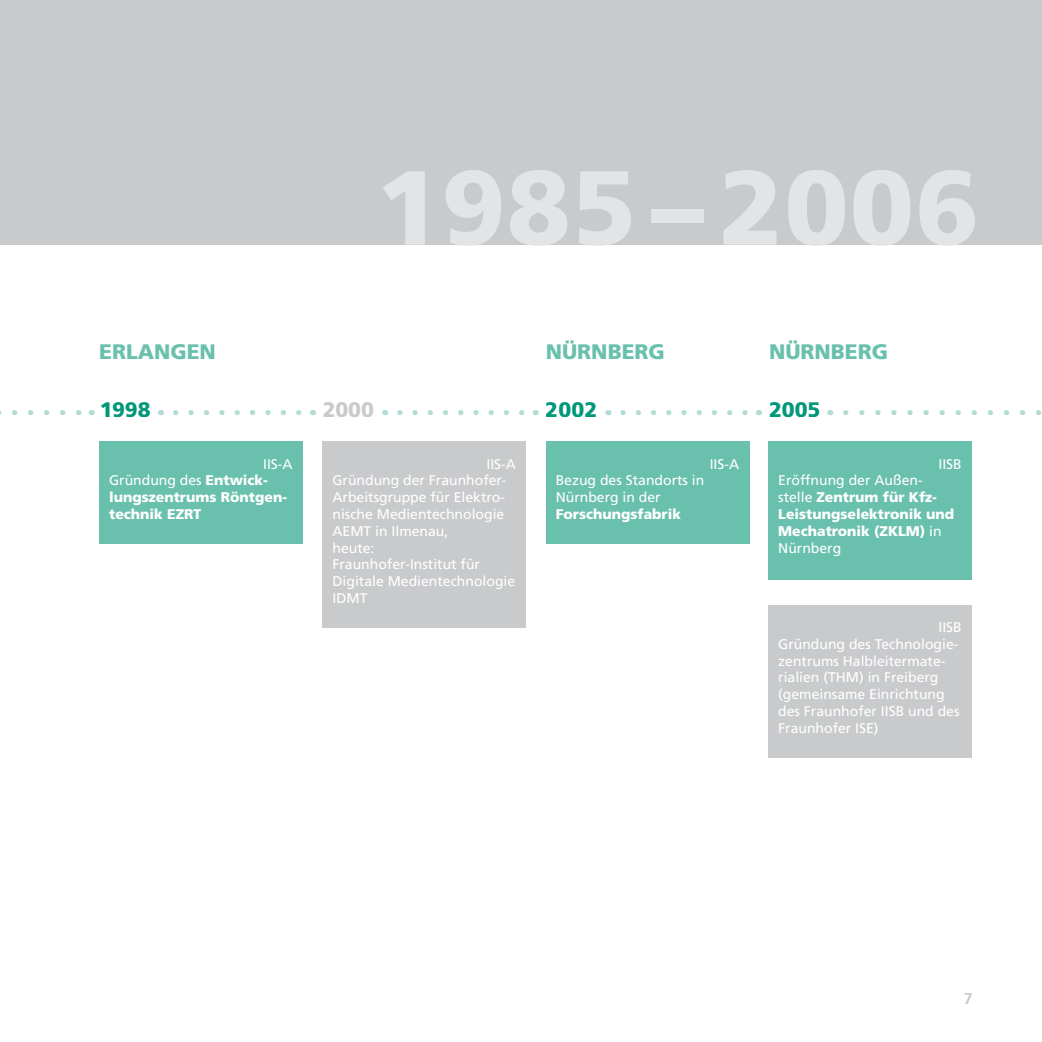
<style>
.page{position:relative;width:1042px;height:1042px;background:#fff}
.page>*{position:absolute;margin:0;border:0;box-sizing:border-box;transform-origin:0 0}
.t1{font:900 105px "Frutiger LT Com";letter-spacing:.01em;color:#e3e4e5}
.t2{font:900 21px "Frutiger LT Com";color:#69c0ac}
.t3{font:900 21px "Frutiger LT Com";color:#009879}
.t4{font:900 21px "Frutiger LT Com";color:#c8cacc}
.t5{font:700 15.75px "Frutiger LT Com";color:#c8cacc}
.t6{font:14px/16.8px "Frutiger LT Com";color:#fff}
.t7{font:900 14px/16.8px "Frutiger LT Com";color:#fff}
.s1{font-weight:400}
</style>
<div class="page">
<div style="left:0;top:0;width:1042px;height:245px;background:#c8cacc"></div>
<svg style="left:0;top:410px;width:82px;height:5px"></svg>
<svg style="left:176px;top:410px;width:126px;height:5px"></svg>
<svg style="left:400px;top:410px;width:125px;height:5px"></svg>
<svg style="left:623px;top:410px;width:125px;height:5px"></svg>
<svg style="left:845px;top:410px;width:197px;height:5px"></svg>
<div style="left:99px;top:441px;width:204px;height:103px;background:#69c0ac"></div>
<div style="left:322px;top:441px;width:204px;height:187px;background:#c8cacc"></div>
<div style="left:546px;top:441px;width:203px;height:103px;background:#69c0ac"></div>
<div style="left:768px;top:441px;width:203px;height:138px;background:#69c0ac"></div>
<div style="left:768px;top:604px;width:203px;height:153px;background:#c8cacc"></div>
<h1 class="t1" style="left:376px;top:145px;width:605px">1985–2006</h1>
<h2 class="t2" style="left:99px;top:339px;width:118px">ERLANGEN</h2>
<h2 class="t2" style="left:546px;top:339px;width:121px">NÜRNBERG</h2>
<h2 class="t2" style="left:769px;top:339px;width:121px">NÜRNBERG</h2>
<h2 class="t3" style="left:99px;top:397px;width:53px">1998</h2>
<h2 class="t4" style="left:322px;top:397px;width:53px">2000</h2>
<h2 class="t3" style="left:546px;top:397px;width:53px">2002</h2>
<h2 class="t3" style="left:769px;top:397px;width:53px">2005</h2>
<p class="t7" style="left:109px;top:455px;width:185px;text-indent:154px"><span class="s1">IIS-A<br>Gründung des</span> Entwick&shy;lungszentrums Röntgen&shy;technik EZRT</p>
<p class="t6" style="left:332px;top:455px;width:185px;text-indent:154px">IIS-A<br>Gründung der Fraunhofer-<br>Arbeitsgruppe für Elektro&shy;nische Medientechnologie<br>AEMT in Ilmenau,<br>heute:<br>Fraunhofer-Institut für<br>Digitale Medientechnologie<br>IDMT</p>
<p class="t6" style="left:710px;top:455px;width:31px">IIS-A</p>
<p class="t6" style="left:556px;top:472px;width:150px">Bezug des Standorts in<br>Nürnberg in der</p>
<p class="t7" style="left:556px;top:506px;width:127px">Forschungsfabrik</p>
<p class="t6" style="left:938px;top:455px;width:25px">IISB</p>
<p class="t7" style="left:778px;top:472px;width:178px"><span class="s1">Eröffnung der Außen&shy;stelle</span> Zentrum für Kfz-<br>Leistungselektronik und<br>Mechatronik (ZKLM) <span class="s1">in<br>Nürnberg</span></p>
<p class="t6" style="left:778px;top:619px;width:185px;text-indent:160px">IISB<br>Gründung des Technologie&shy;zentrums Halbleitermate&shy;rialien (THM) in Freiberg (gemeinsame Einrichtung des Fraunhofer IISB und des<br>Fraunhofer ISE)</p>
<p class="t5" style="left:964px;top:989px;width:10px">7</p>
</div>
